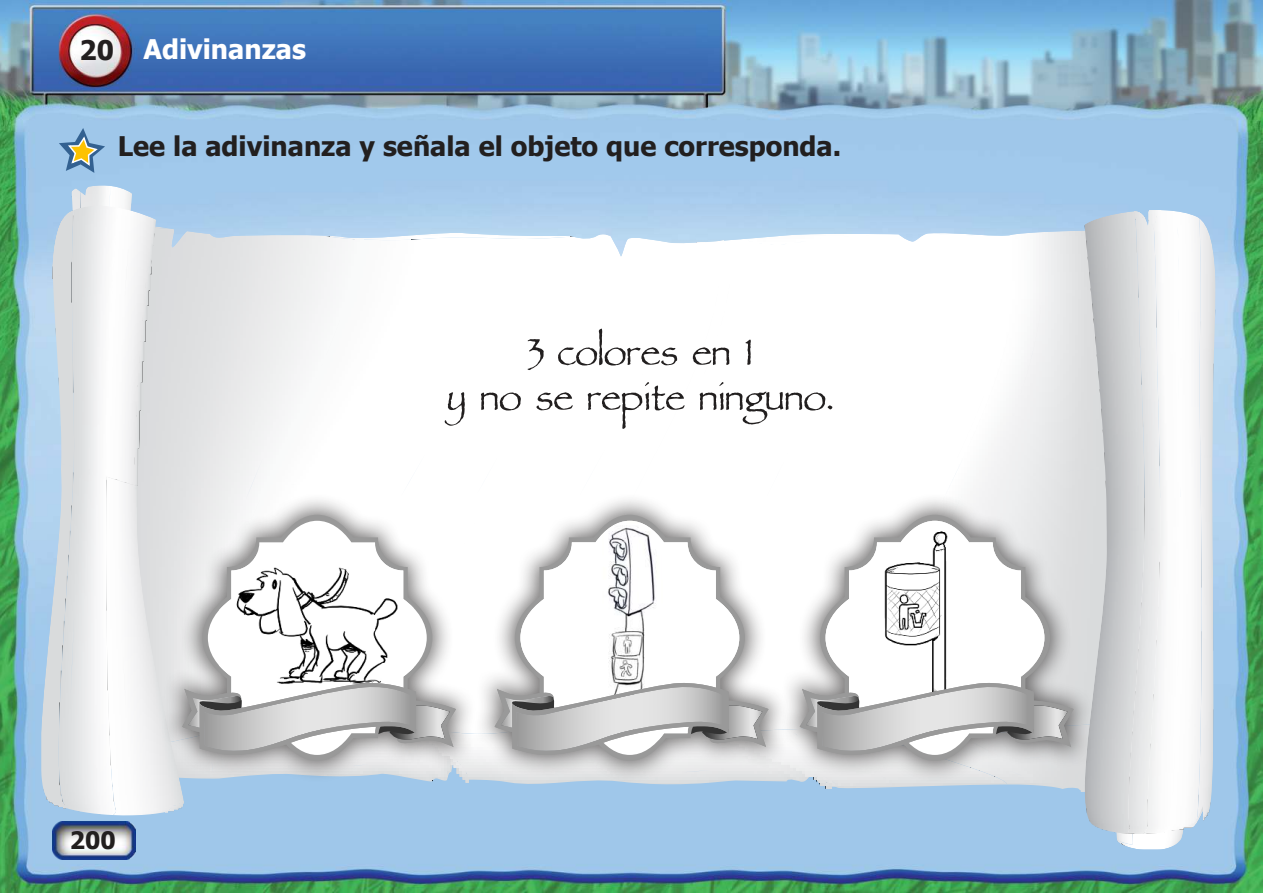
<style>
.page{position:relative;width:1263px;height:893px;background:#fff}
.page>*{position:absolute;margin:0;border:0;box-sizing:border-box;transform-origin:0 0}
.t1{font:60px/45px "Parchment MF";color:#221f1f;text-align:center}
.t2{font:700 27px "Tahoma";color:#221f1f}
.t3{font:700 27px "Tahoma";color:#fff}
.t4{font:700 24px "Tahoma";color:#221f1f}
.s1{color:#221f1f}
</style>
<div class="page">
<img style="left:0;top:0;width:1263px;height:893px">
<img style="left:52px;top:822px;width:84px;height:37px">
<svg style="left:59px;top:128px;width:46px;height:45px;background:#95b1bc"></svg>
<div style="left:184px;top:218px;width:896px;height:13px;background:#b0d1ee"></div>
<img style="left:184px;top:237px;width:896px;height:255px">
<img style="left:184px;top:784px;width:896px;height:11px">
<img style="left:1120px;top:833px;width:73px;height:16px">
<img style="left:68px;top:185px;width:10px;height:20px">
<img style="left:78px;top:185px;width:59px;height:20px">
<img style="left:41px;top:205px;width:5px;height:600px">
<img style="left:46px;top:205px;width:138px;height:608px">
<img style="left:1080px;top:210px;width:54px;height:623px">
<img style="left:1127px;top:216px;width:16px;height:618px">
<img style="left:1209px;top:210px;width:7px;height:612px">
<img style="left:1134px;top:210px;width:75px;height:619px">
<img style="left:1198px;top:806px;width:6px;height:19px">
<div style="left:161px;top:492px;width:316px;height:292px;background:#221f1f;opacity:.62"></div>
<svg style="left:202px;top:515px;width:230px;height:246px"></svg>
<svg style="left:208px;top:521px;width:219px;height:161px"></svg>
<img style="left:219px;top:555px;width:195px;height:127px">
<svg style="left:182px;top:682px;width:274px;height:74px;background:#c1c1c1"></svg>
<div style="left:473px;top:492px;width:317px;height:292px;background:#221f1f;opacity:.62"></div>
<svg style="left:515px;top:515px;width:230px;height:246px"></svg>
<img style="left:520px;top:521px;width:219px;height:161px">
<svg style="left:494px;top:682px;width:274px;height:74px;background:#c2c1c1"></svg>
<div style="left:778px;top:492px;width:317px;height:292px;background:#221f1f;opacity:.62"></div>
<svg style="left:820px;top:515px;width:230px;height:246px"></svg>
<img style="left:825px;top:521px;width:219px;height:161px">
<svg style="left:799px;top:682px;width:275px;height:74px;background:#c0c0c0"></svg>
<p class="t3" style="left:80px;top:37px;width:228px"><span class="s1">20</span> Adivinanzas</p>
<p class="t2" style="left:118px;top:135px;width:725px">Lee la adivinanza y señala el objeto que corresponda.</p>
<p class="t4" style="left:70px;top:830px;width:47px">200</p>
<h1 class="t1" style="left:447px;top:333px;width:387px">3 colores en 1<br>y no se repite ninguno.</h1>
</div>
